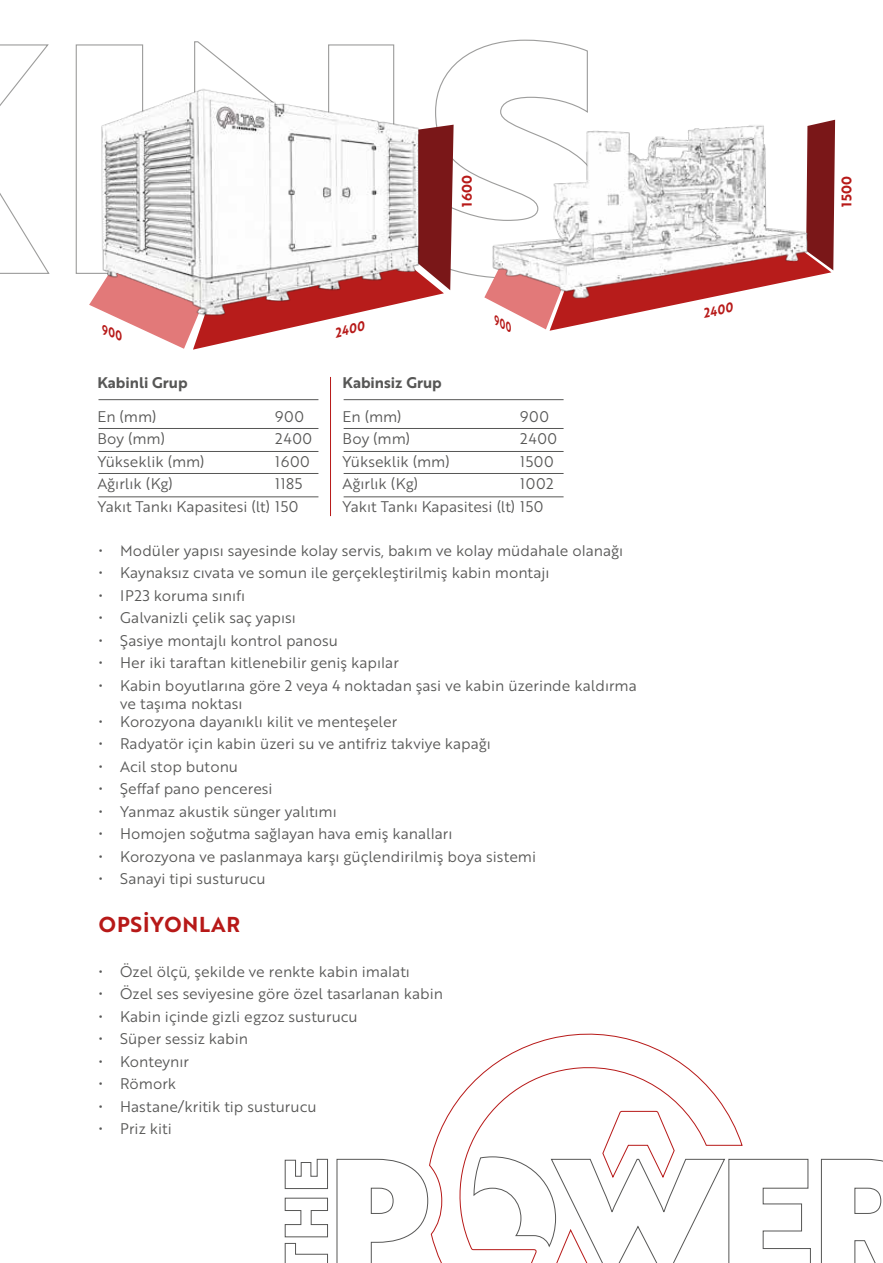
<style>
.page{position:relative;width:883px;height:1263px;background:#fff}
.page>*{position:absolute;margin:0;border:0;box-sizing:border-box;transform-origin:0 0}
.t1{font:21px "Brother 1816 Bold";letter-spacing:.04em;color:#b71918}
.t2{font:15px/22.5px "Brother 1816 Book";color:#575756}
.t3{font:15px/22.5px "Brother 1816 Book";letter-spacing:.04em;color:#575756}
.t4{font:15px "Brother 1816 Bold";color:#575756}
.t5{font:13.5px "Brother 1816 Bold";letter-spacing:.04em;color:#b71918}
.t6{font:italic 13.2px "Brother 1816 Bold";color:#b71918;scale:.87 1}
.t7{font:italic 13.05px "Brother 1816 Bold";color:#b71918;scale:.89 1}
</style>
<div class="page">
<svg style="left:0;top:44px;width:50px;height:230px"></svg>
<hr style="left:343px;top:428px;width:220px;height:1px;background:#575756">
<hr style="left:343px;top:399px;width:220px;height:1px;background:#575756">
<hr style="left:330px;top:377px;width:1px;height:139px;background:#b71918">
<hr style="left:98px;top:428px;width:220px;height:1px;background:#575756">
<hr style="left:343px;top:451px;width:220px;height:1px;background:#575756">
<hr style="left:98px;top:451px;width:220px;height:1px;background:#575756">
<hr style="left:343px;top:473px;width:220px;height:1px;background:#575756">
<hr style="left:98px;top:473px;width:220px;height:1px;background:#575756">
<hr style="left:343px;top:496px;width:220px;height:1px;background:#575756">
<hr style="left:98px;top:496px;width:220px;height:1px;background:#575756">
<hr style="left:98px;top:399px;width:220px;height:1px;background:#575756">
<img style="left:0;top:68px;width:16px;height:206px">
<svg style="left:428px;top:1033px;width:315px;height:230px"></svg>
<svg style="left:284px;top:1243px;width:44px;height:20px"></svg>
<svg style="left:284px;top:1197px;width:44px;height:40px"></svg>
<svg style="left:284px;top:1158px;width:44px;height:31px"></svg>
<svg style="left:820px;top:1158px;width:62px;height:105px"></svg>
<svg style="left:473px;top:1156px;width:338px;height:107px"></svg>
<svg style="left:336px;top:1158px;width:92px;height:105px"></svg>
<img style="left:75px;top:44px;width:14px;height:230px">
<svg style="left:89px;top:39px;width:745px;height:311px"></svg>
<p class="t5" style="left:456px;top:207px;width:34px;rotate:-90deg">1600</p>
<p class="t4" style="left:97px;top:371px;width:92px">Kabinli Grup</p>
<p class="t2" style="left:97px;top:405px;width:202px">En (mm)<br>Boy (mm)<br>Yükseklik (mm)<br>Ağırlık (Kg)<br>Yakıt Tankı Kapasitesi (lt) 150</p>
<p class="t3" style="left:275px;top:405px;width:38px">900<br>2400<br>1600<br>1185</p>
<p class="t7" style="left:332px;top:324px;width:35px;rotate:-14deg">2400</p>
<p class="t4" style="left:342px;top:371px;width:101px">Kabinsiz Grup</p>
<p class="t2" style="left:342px;top:405px;width:202px">En (mm)<br>Boy (mm)<br>Yükseklik (mm)<br>Ağırlık (Kg)<br>Yakıt Tankı Kapasitesi (lt) 150</p>
<p class="t3" style="left:520px;top:405px;width:38px">900<br>2400<br>1500<br>1002</p>
<p class="t2" style="left:99px;top:538px;width:525px">• Modüler yapısı sayesinde kolay servis, bakım ve kolay müdahale olanağı</p>
<p class="t2" style="left:99px;top:561px;width:452px">• Kaynaksız cıvata ve somun ile gerçekleştirilmiş kabin montajı</p>
<p class="t2" style="left:99px;top:583px;width:148px">• IP23 koruma sınıfı</p>
<p class="t2" style="left:99px;top:606px;width:198px">• Galvanizli çelik saç yapısı</p>
<p class="t2" style="left:99px;top:628px;width:240px">• Şasiye montajlı kontrol panosu</p>
<p class="t2" style="left:99px;top:651px;width:301px">• Her iki taraftan kitlenebilir geniş kapılar</p>
<p class="t2" style="left:120px;top:676px;width:518px;line-height:18px;text-indent:-21px">• Kabin boyutlarına göre 2 veya 4 noktadan şasi ve kabin üzerinde kaldırma ve taşıma noktası</p>
<p class="t2" style="left:99px;top:709px;width:300px">• Korozyona dayanıklı kilit ve menteşeler</p>
<p class="t2" style="left:99px;top:732px;width:393px">• Radyatör için kabin üzeri su ve antifriz takviye kapağı</p>
<p class="t2" style="left:99px;top:754px;width:141px">• Acil stop butonu</p>
<p class="t2" style="left:99px;top:777px;width:175px">• Şeffaf pano penceresi</p>
<p class="t2" style="left:99px;top:799px;width:239px">• Yanmaz akustik sünger yalıtımı</p>
<p class="t2" style="left:99px;top:822px;width:355px">• Homojen soğutma sağlayan hava emiş kanalları</p>
<p class="t2" style="left:99px;top:844px;width:438px">• Korozyona ve paslanmaya karşı güçlendirilmiş boya sistemi</p>
<p class="t2" style="left:99px;top:867px;width:168px">• Sanayi tipi susturucu</p>
<h1 class="t1" style="left:99px;top:908px;width:143px">OPSİYONLAR</h1>
<p class="t2" style="left:99px;top:959px;width:312px">• Özel ölçü, şekilde ve renkte kabin imalatı</p>
<p class="t2" style="left:99px;top:982px;width:345px">• Özel ses seviyesine göre özel tasarlanan kabin</p>
<p class="t2" style="left:99px;top:1004px;width:260px">• Kabin içinde gizli egzoz susturucu</p>
<p class="t2" style="left:99px;top:1027px;width:151px">• Süper sessiz kabin</p>
<p class="t2" style="left:99px;top:1049px;width:92px">• Konteynır</p>
<p class="t2" style="left:99px;top:1072px;width:79px">• Römork</p>
<p class="t2" style="left:99px;top:1094px;width:219px">• Hastane/kritik tip susturucu</p>
<p class="t2" style="left:99px;top:1117px;width:74px">• Priz kiti</p>
<p class="t6" style="left:701px;top:303px;width:36px;rotate:-12deg">2400</p>
<p class="t5" style="left:836px;top:207px;width:33px;rotate:-90deg">1500</p>
</div>
